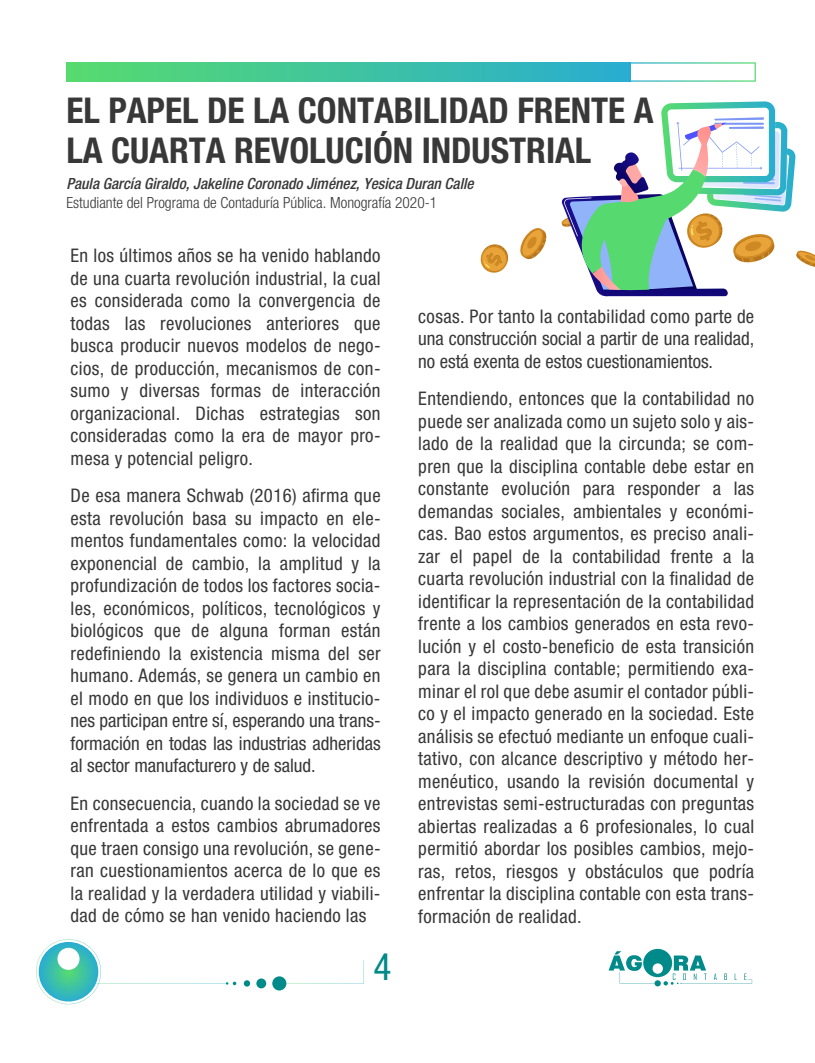
<style>
.page{position:relative;width:815px;height:1063px;background:#fff}
.page>*{position:absolute;margin:0;border:0;box-sizing:border-box;transform-origin:0 0}
.t1{font:condensed 37.5px "Helvetica Neue LT Std";color:#008a8a}
.t2{font:700 condensed 35.62px/40.2px "Helvetica Neue LT Std";color:#383838}
.t3{font:condensed 18.75px/22.5px "Helvetica Neue LT Std";letter-spacing:.02em;color:#383838;text-align:justify}
.t4{font:italic 500 condensed 15.38px "Helvetica Neue LT Std";color:#383838}
.t5{font:300 condensed 15.38px "Helvetica Neue LT Std";color:#383838}
</style>
<div class="page">
<div style="left:654px;top:980px;width:7px;height:6px;background:#008a8a;border-radius:50%"></div>
<svg style="left:609px;top:950px;width:143px;height:35px"></svg>
<div style="left:653px;top:963px;width:10px;height:11px;background:#fff;border-radius:50%"></div>
<div style="left:272px;top:976px;width:14px;height:14px;background:#008a8a;border-radius:50%"></div>
<div style="left:256px;top:979px;width:10px;height:9px;background:#008a8a;border-radius:50%"></div>
<div style="left:244px;top:980px;width:6px;height:7px;background:#008a8a;border-radius:50%"></div>
<svg style="left:36px;top:939px;width:200px;height:65px"></svg>
<svg style="left:286px;top:960px;width:78px;height:24px"></svg>
<div style="left:66px;top:62px;width:564px;height:20px;background:linear-gradient(to right,#57db6e,#28acd1)"></div>
<svg style="left:629px;top:62px;width:127px;height:20px"></svg>
<svg style="left:480px;top:244px;width:29px;height:29px"></svg>
<svg style="left:520px;top:228px;width:27px;height:32px"></svg>
<svg style="left:561px;top:101px;width:254px;height:196px"></svg>
<h2 class="t2" style="left:66px;top:90px;width:589px">EL PAPEL DE LA CONTABILIDAD FRENTE A<br>LA CUARTA REVOLUCIÓN INDUSTRIAL</h2>
<p class="t4" style="left:66px;top:174px;width:409px">Paula García Giraldo, Jakeline Coronado Jiménez, Yesica Duran Calle</p>
<p class="t5" style="left:66px;top:193px;width:372px">Estudiante del Programa de Contaduría Pública. Monografía 2020-1</p>
<p class="t3" style="left:71px;top:244px;width:312px">En los últimos años se ha venido hablando de una cuarta revolución industrial, la cual es considerada como la convergencia de todas las revoluciones anteriores que busca producir nuevos modelos de nego&shy;cios, de producción, mecanismos de con&shy;sumo y diversas formas de interacción organizacional. Dichas estrategias son consideradas como la era de mayor pro&shy;mesa y potencial peligro.</p>
<p class="t3" style="left:71px;top:484px;width:312px">De esa manera Schwab (2016) afirma que esta revolución basa su impacto en ele&shy;mentos fundamentales como: la velocidad exponencial de cambio, la amplitud y la profundización de todos los factores socia&shy;les, económicos, políticos, tecnológicos y biológicos que de alguna forman están redefiniendo la existencia misma del ser humano. Además, se genera un cambio en el modo en que los individuos e institucio&shy;nes participan entre sí, esperando una trans&shy;formación en todas las industrias adheridas al sector manufacturero y de salud.</p>
<p class="t3" style="left:71px;top:792px;width:312px">En consecuencia, cuando la sociedad se ve enfrentada a estos cambios abrumadores que traen consigo una revolución, se gene&shy;ran cuestionamientos acerca de lo que es la realidad y la verdadera utilidad y viabili&shy;dad de cómo se han venido haciendo las</p>
<h1 class="t1" style="left:373px;top:946px;width:19px">4</h1>
<p class="t3" style="left:418px;top:305px;width:337px">cosas. Por tanto la contabilidad como parte de una construcción social a partir de una realidad, no está exenta de estos cuestionamientos.</p>
<p class="t3" style="left:418px;top:387px;width:337px">Entendiendo, entonces que la contabilidad no puede ser analizada como un sujeto solo y ais&shy;lado de la realidad que la circunda; se com&shy;pren que la disciplina contable debe estar en constante evolución para responder a las demandas sociales, ambientales y económi&shy;cas. Bao estos argumentos, es preciso anali&shy;zar el papel de la contabilidad frente a la cuarta revolución industrial con la finalidad de identificar la representación de la contabilidad frente a los cambios generados en esta revo&shy;lución y el costo-beneficio de esta transición para la disciplina contable; permitiendo exa&shy;minar el rol que debe asumir el contador públi&shy;co y el impacto generado en la sociedad. Este análisis se efectuó mediante un enfoque cuali&shy;tativo, con alcance descriptivo y método her&shy;menéutico, usando la revisión documental y entrevistas semi-estructuradas con preguntas abiertas realizadas a 6 profesionales, lo cual permitió abordar los posibles cambios, mejo&shy;ras, retos, riesgos y obstáculos que podría enfrentar la disciplina contable con esta trans&shy;formación de realidad.</p>
</div>
